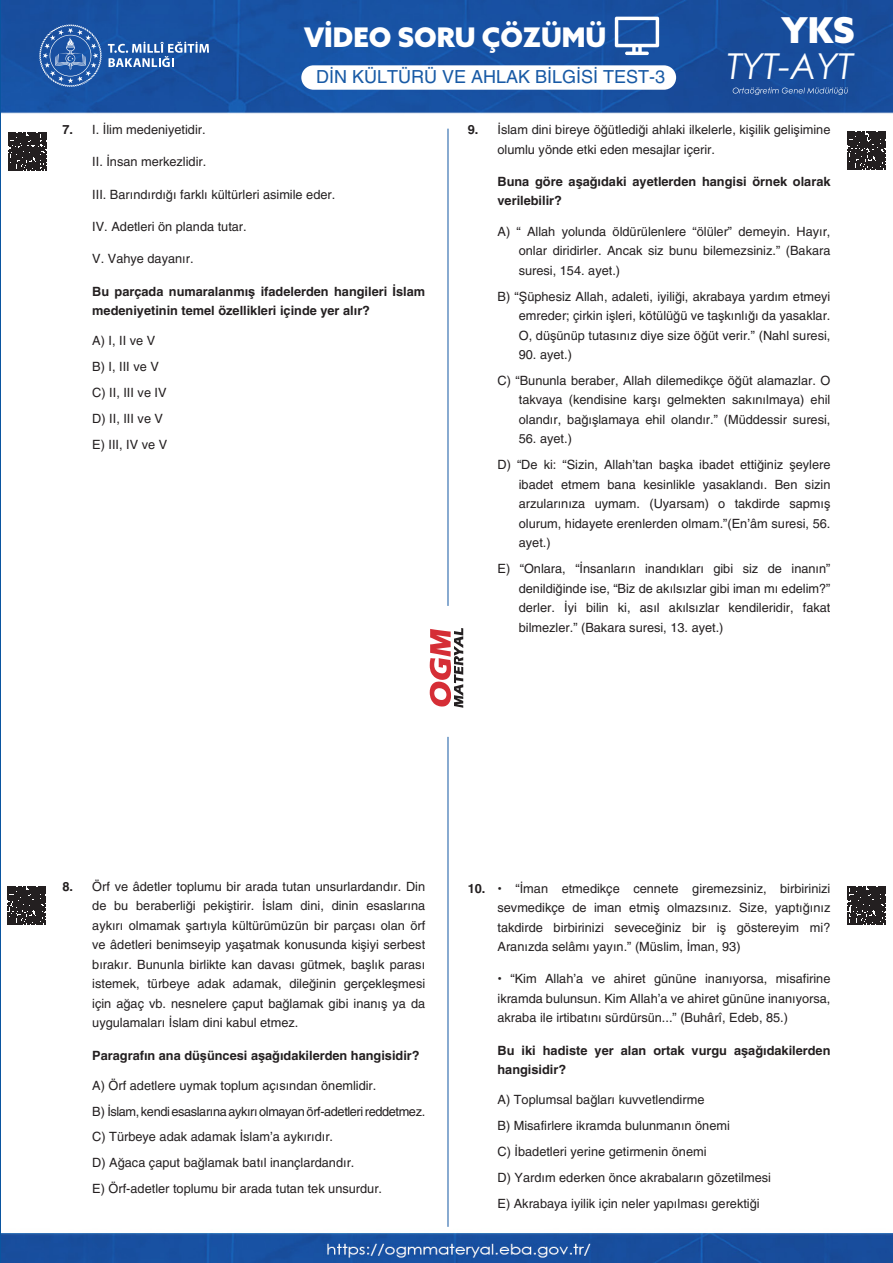
<style>
.page{position:relative;width:893px;height:1263px;background:#fff}
.page>*{position:absolute;margin:0;border:0;box-sizing:border-box;transform-origin:0 0}
.t1{font:italic 35.7px "Century Gothic";color:#fff}
.t2{font:900 35.7px "Azo Sans";color:#fff}
.t3{font:900 27px "Azo Sans";color:#fff}
.t4{font:18px "Helveticasinav";color:#185aa5}
.CEVAP_5_Lİ__Y{font:12.75px/19.5px "Helveticasinav";color:#231f20;text-align:justify}
.SORU__Y{font:12.75px/19.5px "Helveticasinav";color:#231f20;text-align:justify}
.SORU__Y-2{font:700 12.75px/19.5px "Helveticasinav";color:#231f20}
.CEVAP_5_Lİ__Y-2{font:12.75px "Helveticasinav";letter-spacing:-.03em;color:#231f20}
.s1{font-weight:700}
</style>
<div class="page">
<img style="left:2px;top:0;width:891px;height:1263px">
<hr style="left:448px;top:129px;width:1px;height:477px;background:#1358a3">
<hr style="left:448px;top:737px;width:1px;height:490px;background:#1358a3">
<svg style="left:39px;top:24px;width:63px;height:63px;background:#3a6bb0"></svg>
<svg style="left:108px;top:42px;width:101px;height:25px;background:#5781bb"></svg>
<svg style="left:430px;top:627px;width:33px;height:81px"></svg>
<div style="left:301px;top:65px;width:375px;height:25px;background:#fff;border-radius:12px"></div>
<svg style="left:615px;top:17px;width:44px;height:38px"></svg>
<svg style="left:733px;top:87px;width:115px;height:8px"></svg>
<svg style="left:8px;top:133px;width:38px;height:37px"></svg>
<svg style="left:8px;top:886px;width:38px;height:38px"></svg>
<svg style="left:848px;top:132px;width:37px;height:37px"></svg>
<svg style="left:848px;top:886px;width:38px;height:38px"></svg>
<h2 class="t3" style="left:304px;top:19px;width:304px">VİDEO SORU ÇÖZÜMÜ</h2>
<h3 class="t4" style="left:316px;top:67px;width:351px">DİN KÜLTÜRÜ VE AHLAK BİLGİSİ TEST-3</h3>
<h1 class="t2" style="left:781px;top:6px;width:75px">YKS</h1>
<h1 class="t1" style="left:727px;top:41px;width:128px">TYT-AYT</h1>
<p class="SORU__Y" style="left:63px;top:120px;width:145px"><span class="s1">7.</span> I. İlim medeniyetidir.</p>
<p class="SORU__Y" style="left:92px;top:152px;width:116px">II. İnsan merkezlidir.</p>
<p class="SORU__Y" style="left:92px;top:185px;width:245px">III. Barındırdığı farklı kültürleri asimile eder.</p>
<p class="SORU__Y" style="left:92px;top:217px;width:156px">IV. Adetleri ön planda tutar.</p>
<p class="SORU__Y" style="left:92px;top:249px;width:103px">V. Vahye dayanır.</p>
<p class="SORU__Y-2" style="left:92px;top:281px;width:334px">Bu parçada numaralanmış ifadelerden hangileri İslam medeniyetinin temel özellikleri içinde yer alır?</p>
<p class="CEVAP_5_Lİ__Y" style="left:92px;top:331px;width:65px">A) I, II ve V</p>
<p class="CEVAP_5_Lİ__Y" style="left:92px;top:357px;width:68px">B) I, III ve V</p>
<p class="CEVAP_5_Lİ__Y" style="left:92px;top:383px;width:76px">C) II, III ve IV</p>
<p class="CEVAP_5_Lİ__Y" style="left:92px;top:409px;width:72px">D) II, III ve V</p>
<p class="CEVAP_5_Lİ__Y" style="left:92px;top:434px;width:77px">E) III, IV ve V</p>
<p class="SORU__Y" style="left:497px;top:120px;width:334px;text-indent:-30px"><span class="s1">9.</span> İslam dini bireye öğütlediği ahlaki ilkelerle, kişilik gelişimine olumlu yönde etki eden mesajlar içerir.</p>
<p class="SORU__Y-2" style="left:497px;top:172px;width:334px">Buna göre aşağıdaki ayetlerden hangisi örnek olarak verilebilir?</p>
<p class="CEVAP_5_Lİ__Y" style="left:519px;top:221px;width:313px;text-indent:-21px">A) “ Allah yolunda öldürülenlere “ölüler” demeyin. Hayır, onlar diridirler. Ancak siz bunu bilemezsiniz.” (Bakara suresi, 154. ayet.)</p>
<p class="CEVAP_5_Lİ__Y" style="left:519px;top:286px;width:313px;text-indent:-21px">B) “Şüphesiz Allah, adaleti, iyiliği, akrabaya yardım etmeyi emreder; çirkin işleri, kötülüğü ve taşkınlığı da yasaklar.<br>O, düşünüp tutasınız diye size öğüt verir.” (Nahl suresi,</p>
<p class="CEVAP_5_Lİ__Y" style="left:519px;top:345px;width:55px">90. ayet.)</p>
<p class="CEVAP_5_Lİ__Y" style="left:519px;top:371px;width:313px;text-indent:-21px">C) “Bununla beraber, Allah dilemedikçe öğüt alamazlar. O takvaya (kendisine karşı gelmekten sakınılmaya) ehil olandır, bağışlamaya ehil olandır.” (Müddessir suresi,</p>
<p class="CEVAP_5_Lİ__Y" style="left:519px;top:429px;width:55px">56. ayet.)</p>
<p class="CEVAP_5_Lİ__Y" style="left:519px;top:455px;width:313px;text-indent:-21px">D) “De ki: “Sizin, Allah’tan başka ibadet ettiğiniz şeylere ibadet etmem bana kesinlikle yasaklandı. Ben sizin arzularınıza uymam. (Uyarsam) o takdirde sapmış olurum, hidayete erenlerden olmam.”(En’âm suresi, 56. ayet.)</p>
<p class="CEVAP_5_Lİ__Y" style="left:519px;top:559px;width:313px;text-indent:-21px">E) “Onlara, “İnsanların inandıkları gibi siz de inanın” denildiğinde ise, “Biz de akılsızlar gibi iman mı edelim?” derler. İyi bilin ki, asıl akılsızlar kendileridir, fakat bilmezler.” (Bakara suresi, 13. ayet.)</p>
<p class="SORU__Y" style="left:92px;top:877px;width:334px;text-indent:-30px"><span class="s1">8.</span> Örf ve âdetler toplumu bir arada tutan unsurlardandır. Din de bu beraberliği pekiştirir. İslam dini, dinin esaslarına aykırı olmamak şartıyla kültürümüzün bir parçası olan örf ve âdetleri benimseyip yaşatmak konusunda kişiyi serbest bırakır. Bununla birlikte kan davası gütmek, başlık parası istemek, türbeye adak adamak, dileğinin gerçekleşmesi için ağaç vb. nesnelere çaput bağlamak gibi inanış ya da uygulamaları İslam dini kabul etmez.</p>
<p class="SORU__Y-2" style="left:92px;top:1045px;width:329px">Paragrafın ana düşüncesi aşağıdakilerden hangisidir?</p>
<p class="CEVAP_5_Lİ__Y" style="left:92px;top:1075px;width:286px">A) Örf adetlere uymak toplum açısından önemlidir.</p>
<p class="CEVAP_5_Lİ__Y-2" style="left:92px;top:1104px;width:334px">B) İslam, kendi esaslarına aykırı olmayan örf-adetleri reddetmez.</p>
<p class="CEVAP_5_Lİ__Y" style="left:92px;top:1127px;width:242px">C) Türbeye adak adamak İslam’a aykırıdır.</p>
<p class="CEVAP_5_Lİ__Y" style="left:92px;top:1153px;width:264px">D) Ağaca çaput bağlamak batıl inançlardandır.</p>
<p class="CEVAP_5_Lİ__Y" style="left:92px;top:1179px;width:291px">E) Örf-adetler toplumu bir arada tutan tek unsurdur.</p>
<p class="SORU__Y" style="left:497px;top:878px;width:334px;text-indent:-30px"><span class="s1">10.</span> • “İman etmedikçe cennete giremezsiniz, birbirinizi sevmedikçe de iman etmiş olmazsınız. Size, yaptığınız takdirde birbirinizi seveceğiniz bir iş göstereyim mi?<br>Aranızda selâmı yayın.” (Müslim, İman, 93)</p>
<p class="SORU__Y" style="left:497px;top:969px;width:334px">• “Kim Allah’a ve ahiret gününe inanıyorsa, misafirine ikramda bulunsun. Kim Allah’a ve ahiret gününe inanıyorsa, akraba ile irtibatını sürdürsün...” (Buhârî, Edeb, 85.)</p>
<p class="SORU__Y-2" style="left:497px;top:1040px;width:334px">Bu iki hadiste yer alan ortak vurgu aşağıdakilerden hangisidir?</p>
<p class="CEVAP_5_Lİ__Y" style="left:497px;top:1090px;width:208px">A) Toplumsal bağları kuvvetlendirme</p>
<p class="CEVAP_5_Lİ__Y" style="left:497px;top:1116px;width:234px">B) Misafirlere ikramda bulunmanın önemi</p>
<p class="CEVAP_5_Lİ__Y" style="left:497px;top:1142px;width:211px">C) İbadetleri yerine getirmenin önemi</p>
<p class="CEVAP_5_Lİ__Y" style="left:497px;top:1168px;width:275px">D) Yardım ederken önce akrabaların gözetilmesi</p>
<p class="CEVAP_5_Lİ__Y" style="left:497px;top:1194px;width:264px">E) Akrabaya iyilik için neler yapılması gerektiği</p>
</div>
